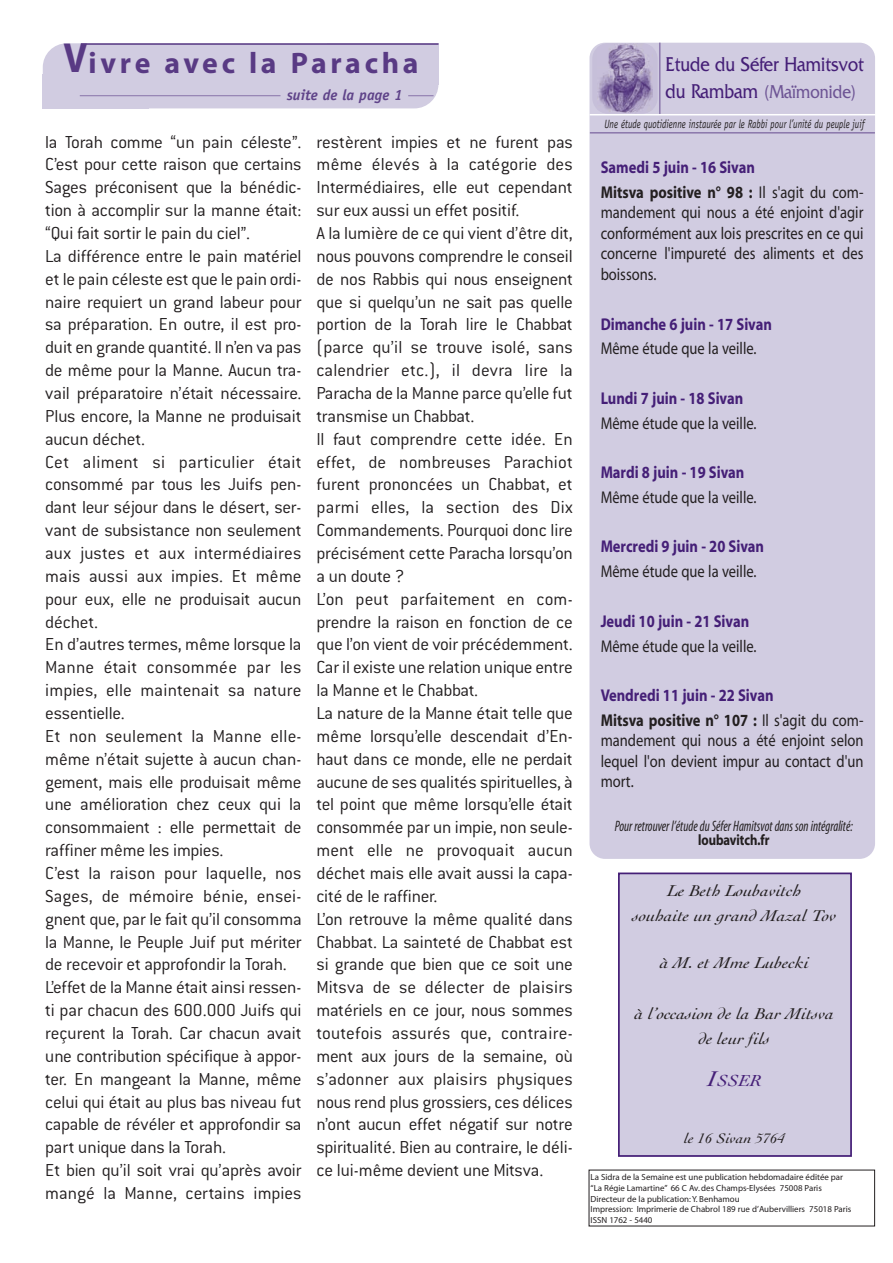
<style>
.page{position:relative;width:893px;height:1263px;background:#fff}
.page>*{position:absolute;margin:0;border:0;box-sizing:border-box;transform-origin:0 0}
.t1{font:700 42.15px "Myriad";color:#593a84;scale:.89 1}
.t2{font:700 29.7px "Myriad";letter-spacing:.125em;color:#593a84}
.t3{font:21px "Friz Quadrata";color:#451f77;scale:.85 1}
.t4{font:19.5px "Friz Quadrata";color:#6d5494;scale:.85 1}
.t5{font:300 19.05px/22.8px "Conduit ITC";letter-spacing:-.01em;color:#231f20}
.t6{font:17.1px/20.5px "Myriad";color:#231f20;text-align:justify;scale:.85 1}
.t7{font:700 17.1px/24.8px "Myriad";color:#451f77;scale:.85 1}
.t8{font:italic 16.8px "Cochin";color:#451f77;scale:1.14 1}
.t9{font:italic 16.5px/25.5px "Cochin";color:#231f20;text-align:center;scale:1.14 1}
.t10{font:italic condensed 15.15px "Myriad";color:#231f20;scale:.85 1}
.t11{font:15.15px "Myriad Headline";color:#231f20;scale:.85 1}
.t12{font:italic 700 15px "Officina Sans";color:#5f4389}
.t13{font:italic 14.55px "Cochin";color:#231f20;scale:1.14 1}
.t14{font:italic 12px "Officina Sans";color:#231f20;scale:.75 1}
.t15{font:8.85px/10.6px "Myriad";color:#231f20}
.s1{font-size:21px;color:#451f77}
.s2{color:#231f20}
.s3{font-weight:400;color:#231f20}
.s4{font-size:22.5px}
</style>
<div class="page">
<div style="left:43px;top:43px;width:395px;height:65px;background:#d1cce1;border-radius:24px"></div>
<div style="left:43px;top:74px;width:106px;height:34px;background:#d1cce1"></div>
<div style="left:327px;top:43px;width:111px;height:42px;background:#d1cce1"></div>
<hr style="left:80px;top:95px;width:200px;height:1px;background:#8b78ac">
<svg style="left:408px;top:95px;width:25px;height:1px"></svg>
<hr style="left:81px;top:43px;width:357px;height:2px;background:#593a84">
<div style="left:589px;top:43px;width:286px;height:816px;background:#d1cce1;border-radius:16px"></div>
<div style="left:592px;top:43px;width:65px;height:71px;background:#c6bfd9;border-radius:16px"></div>
<img style="left:597px;top:43px;width:56px;height:70px">
<hr style="left:659px;top:43px;width:1px;height:72px;background:#8b78ac">
<hr style="left:589px;top:114px;width:286px;height:1px;background:#fff">
<hr style="left:590px;top:132px;width:284px;height:1px;background:#664b8f">
<div style="left:619px;top:873px;width:232px;height:283px;background:#d1cce1"></div>
<div style="left:618px;top:873px;width:233px;height:284px;border:2px solid #451f77"></div>
<h1 class="t1" style="left:64px;top:42px;width:28px">V</h1>
<h2 class="t2" style="left:89px;top:52px;width:331px">ivre avec la Paracha</h2>
<p class="t12" style="left:287px;top:89px;width:117px">suite de la page 1</p>
<p class="t5" style="left:45px;top:132px;width:258px">la Torah comme “un pain céleste”.<br>C’est pour cette raison que certains<br>Sages préconisent que la bénédic&shy;tion à accomplir sur la manne était: “Qui fait sortir le pain du ciel”.<br>La différence entre le pain matériel et le pain céleste est que le pain ordi&shy;naire requiert un grand labeur pour sa préparation. En outre, il est pro&shy;duit en grande quantité. Il n’en va pas de même pour la Manne. Aucun tra&shy;vail préparatoire n’était nécessaire.<br>Plus encore, la Manne ne produisait aucun déchet.<br>Cet aliment si particulier était consommé par tous les Juifs pen&shy;dant leur séjour dans le désert, ser&shy;vant de subsistance non seulement aux justes et aux intermédiaires mais aussi aux impies. Et même pour eux, elle ne produisait aucun déchet.<br>En d’autres termes, même lorsque la<br>Manne était consommée par les impies, elle maintenait sa nature essentielle.<br>Et non seulement la Manne elle&shy;même n’était sujette à aucun chan&shy;gement, mais elle produisait même une amélioration chez ceux qui la consommaient : elle permettait de raffiner même les impies.<br>C’est la raison pour laquelle, nos<br>Sages, de mémoire bénie, ensei&shy;gnent que, par le fait qu’il consomma la Manne, le Peuple Juif put mériter de recevoir et approfondir la Torah.<br>L’effet de la Manne était ainsi ressen&shy;ti par chacun des 600.000 Juifs qui reçurent la Torah. Car chacun avait une contribution spécifique à appor&shy;ter. En mangeant la Manne, même celui qui était au plus bas niveau fut capable de révéler et approfondir sa part unique dans la Torah.<br>Et bien qu’il soit vrai qu’après avoir mangé la Manne, certains impies</p>
<p class="t5" style="left:316px;top:132px;width:258px">restèrent impies et ne furent pas même élevés à la catégorie des Intermédiaires, elle eut cependant sur eux aussi un effet positif.<br>A la lumière de ce qui vient d’être dit, nous pouvons comprendre le conseil de nos Rabbis qui nous enseignent que si quelqu’un ne sait pas quelle portion de la Torah lire le Chabbat (parce qu’il se trouve isolé, sans calendrier etc.), il devra lire la Paracha de la Manne parce qu’elle fut transmise un Chabbat.<br>Il faut comprendre cette idée. En effet, de nombreuses Parachiot furent prononcées un Chabbat, et parmi elles, la section des Dix Commandements. Pourquoi donc lire précisément cette Paracha lorsqu’on a un doute ?<br>L’on peut parfaitement en com&shy;prendre la raison en fonction de ce que l’on vient de voir précédemment.<br>Car il existe une relation unique entre la Manne et le Chabbat.<br>La nature de la Manne était telle que même lorsqu’elle descendait d’En&shy;haut dans ce monde, elle ne perdait aucune de ses qualités spirituelles, à tel point que même lorsqu’elle était consommée par un impie, non seule&shy;ment elle ne provoquait aucun déchet mais elle avait aussi la capa&shy;cité de le raffiner.<br>L’on retrouve la même qualité dans Chabbat. La sainteté de Chabbat est si grande que bien que ce soit une Mitsva de se délecter de plaisirs matériels en ce jour, nous sommes toutefois assurés que, contraire&shy;ment aux jours de la semaine, où s’adonner aux plaisirs physiques nous rend plus grossiers, ces délices n’ont aucun effet négatif sur notre spiritualité. Bien au contraire, le déli&shy;ce lui-même devient une Mitsva.</p>
<p class="t3" style="left:665px;top:57px;width:235px">Etude du Séfer Hamitsvot</p>
<p class="t4" style="left:665px;top:85px;width:225px"><span class="s1">du Rambam</span> (Maïmonide)</p>
<p class="t14" style="left:604px;top:119px;width:348px">Une étude quotidienne instaurée par le Rabbi pour l’unité du peuple juif</p>
<p class="t7" style="left:600px;top:156px;width:310px">Samedi 5 juin - 16 Sivan<br><span class="s2">Mitsva positive n° 98 :</span> <span class="s3">Il s'agit du com-</span></p>
<p class="t6" style="left:600px;top:204px;width:311px">mandement qui nous a été enjoint d'agir conformément aux lois prescrites en ce qui concerne l'impureté des aliments et des boissons.</p>
<p class="t7" style="left:600px;top:313px;width:203px">Dimanche 6 juin - 17 Sivan</p>
<p class="t6" style="left:600px;top:340px;width:185px">Même étude que la veille.</p>
<p class="t7" style="left:600px;top:387px;width:169px">Lundi 7 juin - 18 Sivan</p>
<p class="t6" style="left:600px;top:414px;width:185px">Même étude que la veille.</p>
<p class="t7" style="left:600px;top:461px;width:171px">Mardi 8 juin - 19 Sivan</p>
<p class="t6" style="left:600px;top:488px;width:185px">Même étude que la veille.</p>
<p class="t7" style="left:600px;top:536px;width:194px">Mercredi 9 juin - 20 Sivan</p>
<p class="t6" style="left:600px;top:563px;width:185px">Même étude que la veille.</p>
<p class="t7" style="left:600px;top:610px;width:176px">Jeudi 10 juin - 21 Sivan</p>
<p class="t6" style="left:600px;top:637px;width:185px">Même étude que la veille.</p>
<p class="t7" style="left:600px;top:684px;width:310px">Vendredi 11 juin - 22 Sivan<br><span class="s2">Mitsva positive n° 107 :</span> <span class="s3">Il s'agit du com-</span></p>
<p class="t6" style="left:600px;top:732px;width:311px">mandement qui nous a été enjoint selon lequel l'on devient impur au contact d'un mort.</p>
<p class="t10" style="left:614px;top:820px;width:281px">Pour retrouver l’étude du Séfer Hamitsvot dans son intégralité:</p>
<p class="t11" style="left:698px;top:835px;width:85px">loubavitch.fr</p>
<p class="t9" style="left:632px;top:879px;width:180px">Le Beth Loubavitch<br>souhaite un grand Mazal Tov</p>
<p class="t9" style="left:660px;top:951px;width:132px">à M. et Mme Lubecki</p>
<p class="t9" style="left:634px;top:1002px;width:176px">à l’occasion de la Bar Mitsva de leur fils</p>
<p class="t8" style="left:707px;top:1074px;width:49px"><span class="s4">I</span>SSER</p>
<p class="t13" style="left:684px;top:1133px;width:90px">le 16 Sivan 5764</p>
<p class="t15" style="left:590px;top:1173px;width:262px">La Sidra de la Semaine est une publication hebdomadaire éditée par “La Régie Lamartine” 66 C Av. des Champs-Elysées 75008 Paris Directeur de la publication: Y. Benhamou<br>Impression: Imprimerie de Chabrol 189 rue d’Aubervilliers 75018 Paris ISSN 1762 - 5440</p>
</div>
